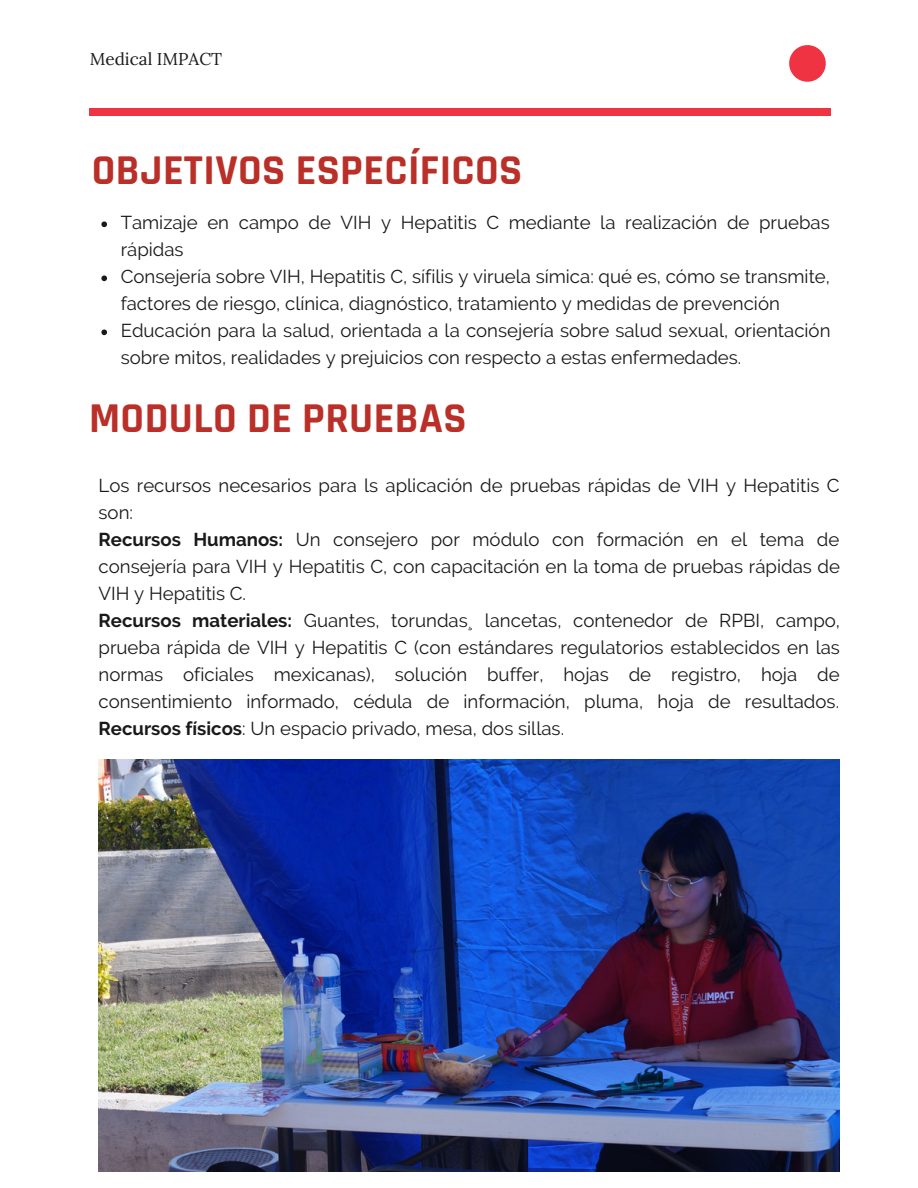
<style>
.page{position:relative;width:918px;height:1188px;background:#fff}
.page>*{position:absolute;margin:0;border:0;box-sizing:border-box;transform-origin:0 0}
.t1{font:700 42.9px "Rajdhani";letter-spacing:.01em;color:#ba2f28}
.t2{font:18.6px/27px "Raleway";color:#191919}
.t3{font:17.1px "Lora";color:#191919}
.s1{font-weight:700}
</style>
<div class="page">
<div style="left:89px;top:108px;width:741px;height:8px;background:#ef3342"></div>
<svg style="left:789px;top:45px;width:37px;height:37px"></svg>
<img style="left:99px;top:760px;width:741px;height:411px">
<svg style="left:101px;top:222px;width:6px;height:5px"></svg>
<svg style="left:101px;top:276px;width:6px;height:5px"></svg>
<svg style="left:101px;top:330px;width:6px;height:5px"></svg>
<p class="t3" style="left:90px;top:48px;width:134px">Medical IMPACT</p>
<p class="t1" style="left:92px;top:144px;width:432px">OBJETIVOS ESPECÍFICOS</p>
<p class="t2" style="left:121px;top:209px;width:711px">Tamizaje en campo de VIH y Hepatitis C mediante la realización de pruebas rápidas</p>
<p class="t2" style="left:121px;top:263px;width:711px">Consejería sobre VIH, Hepatitis C, sífilis y viruela símica: qué es, cómo se transmite, factores de riesgo, clínica, diagnóstico, tratamiento y medidas de prevención</p>
<p class="t2" style="left:121px;top:317px;width:711px">Educación para la salud, orientada a la consejería sobre salud sexual, orientación sobre mitos, realidades y prejuicios con respecto a estas enfermedades.</p>
<p class="t1" style="left:89px;top:392px;width:379px">MODULO DE PRUEBAS</p>
<p class="t2" style="left:99px;top:472px;width:742px">Los recursos necesarios para ls aplicación de pruebas rápidas de VIH y Hepatitis C son:</p>
<p class="t2" style="left:99px;top:526px;width:743px;text-align:justify"><span class="s1">Recursos Humanos:</span> Un consejero por módulo con formación en el tema de consejería para VIH y Hepatitis C, con capacitación en la toma de pruebas rápidas de VIH y Hepatitis C.</p>
<p class="t2" style="left:99px;top:607px;width:743px;text-align:justify"><span class="s1">Recursos materiales:</span> Guantes, torundas¸ lancetas, contenedor de RPBI, campo, prueba rápida de VIH y Hepatitis C (con estándares regulatorios establecidos en las normas oficiales mexicanas), solución buffer, hojas de registro, hoja de consentimiento informado, cédula de información, pluma, hoja de resultados.<br><span class="s1">Recursos físicos</span>: Un espacio privado, mesa, dos sillas.</p>
</div>
